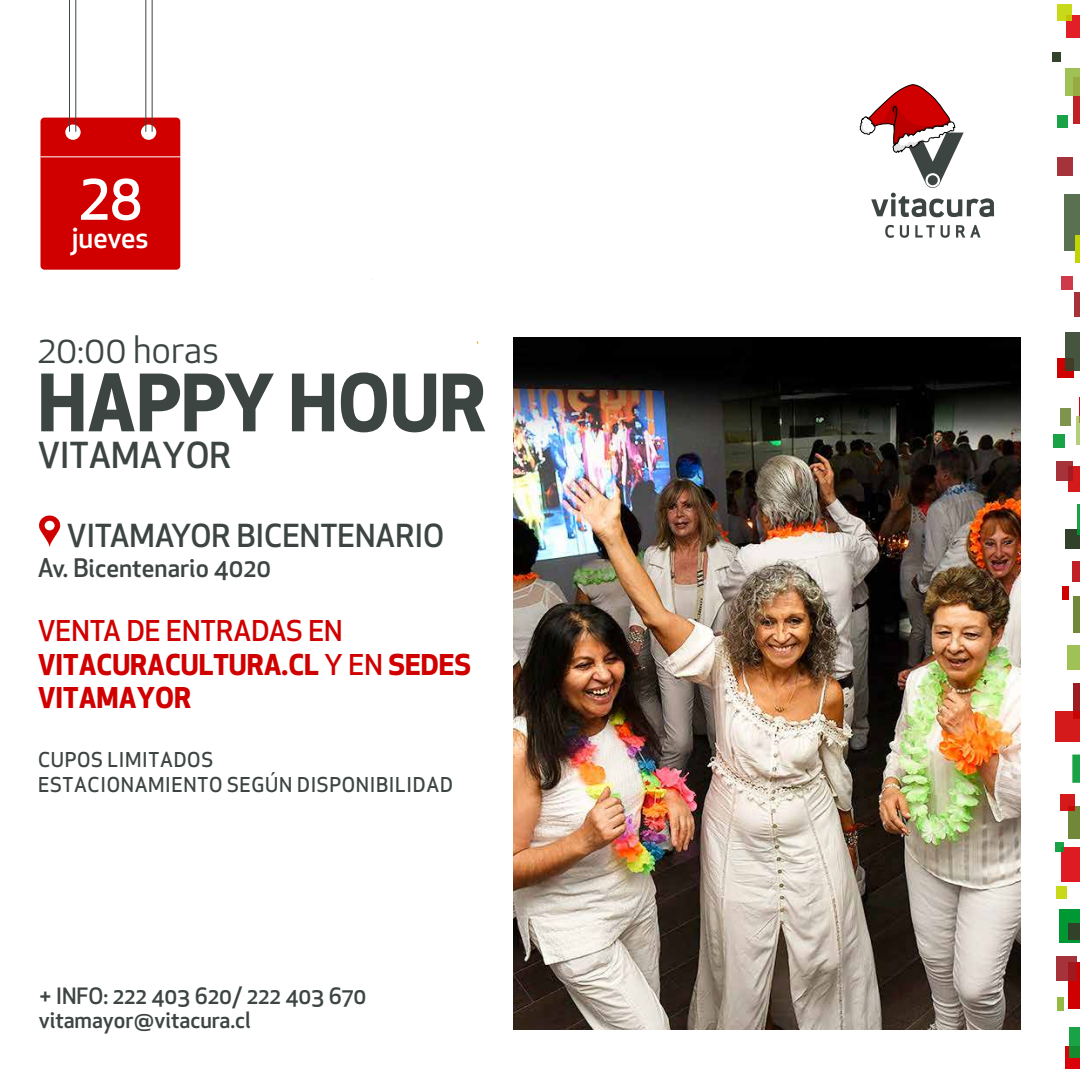
<style>
.page{position:relative;width:1080px;height:1080px;background:#fff}
.page>*{position:absolute;margin:0;border:0;box-sizing:border-box;transform-origin:0 0}
.t1{font:700 77px "Apex New";color:#3d4543}
.t2{font:500 54.3px "Apex New";color:#fff}
.t3{font:37px "Apex New";color:#3d4543}
.t4{font:500 35px "Apex New";color:#3d4543}
.t5{font:500 31px "Apex New";color:#3d4543}
.t6{font:500 28.3px "Apex New";color:#fff}
.t7{font:700 28px/33.6px "Apex New";color:#d00000}
.t8{font:500 25px "Apex New";color:#3d4543}
.t9{font:500 22px/24px "Apex New";color:#3d4543}
.t10{font:500 20px/25px "Apex Sans";color:#3d4543}
.s1{font-weight:500}
</style>
<div class="page">
<svg style="left:885px;top:225px;width:9px;height:13px"></svg>
<svg style="left:900px;top:225px;width:9px;height:13px"></svg>
<svg style="left:915px;top:225px;width:20px;height:13px"></svg>
<svg style="left:941px;top:225px;width:9px;height:13px"></svg>
<svg style="left:956px;top:225px;width:25px;height:13px"></svg>
<svg style="left:860px;top:84px;width:134px;height:133px"></svg>
<div style="left:1053px;top:52px;width:8px;height:10px;background:#32422a"></div>
<div style="left:1072px;top:561px;width:8px;height:21px;background:#c12026"></div>
<div style="left:1068px;top:806px;width:12px;height:32px;background:#718839"></div>
<div style="left:1074px;top:78px;width:6px;height:46px;background:#c12026"></div>
<div style="left:1074px;top:292px;width:6px;height:25px;background:#a53339"></div>
<div style="left:1066px;top:15px;width:14px;height:22px;background:#e21f26"></div>
<svg style="left:1057px;top:4px;width:15px;height:17px"></svg>
<div style="left:1064px;top:194px;width:16px;height:56px;background:#5a7151"></div>
<hr style="left:1076px;top:236px;width:4px;height:27px;background:#c2d500">
<div style="left:1061px;top:276px;width:12px;height:14px;background:#cf3a4b"></div>
<div style="left:1057px;top:158px;width:16px;height:18px;background:#a53339"></div>
<div style="left:1057px;top:116px;width:10px;height:12px;background:#1aa247"></div>
<div style="left:1057px;top:358px;width:17px;height:20px;background:#d00000"></div>
<div style="left:1074px;top:683px;width:6px;height:35px;background:#9b1c23"></div>
<svg style="left:1065px;top:333px;width:15px;height:38px"></svg>
<div style="left:1053px;top:434px;width:11px;height:13px;background:#1aa247"></div>
<svg style="left:1056px;top:711px;width:24px;height:31px"></svg>
<div style="left:1069px;top:466px;width:11px;height:26px;background:#d41a1a"></div>
<svg style="left:1065px;top:68px;width:15px;height:28px"></svg>
<svg style="left:1057px;top:462px;width:16px;height:19px"></svg>
<svg style="left:1079px;top:397px;width:1px;height:19px"></svg>
<div style="left:1060px;top:408px;width:10px;height:17px;background:#7f944d"></div>
<div style="left:1069px;top:962px;width:11px;height:47px;background:#d00000"></div>
<div style="left:1059px;top:909px;width:21px;height:34px;background:#009833"></div>
<div style="left:1065px;top:1046px;width:15px;height:23px;background:#db010b"></div>
<div style="left:1061px;top:847px;width:19px;height:35px;background:#de1a23"></div>
<div style="left:1072px;top:755px;width:8px;height:28px;background:#1aa247"></div>
<div style="left:1056px;top:887px;width:11px;height:12px;background:#c8d91a"></div>
<div style="left:1062px;top:587px;width:7px;height:13px;background:#d00000"></div>
<div style="left:1065px;top:529px;width:15px;height:19px;background:#32422a"></div>
<div style="left:1067px;top:645px;width:13px;height:24px;background:#9fc156"></div>
<hr style="left:1078px;top:505px;width:2px;height:30px;background:#009833">
<div style="left:1073px;top:596px;width:7px;height:37px;background:#718839"></div>
<div style="left:1068px;top:923px;width:12px;height:17px;background:#32422a"></div>
<hr style="left:1077px;top:416px;width:3px;height:29px;background:#95ba43">
<svg style="left:1056px;top:956px;width:21px;height:25px"></svg>
<svg style="left:1056px;top:843px;width:8px;height:9px"></svg>
<svg style="left:1060px;top:794px;width:15px;height:17px"></svg>
<div style="left:1058px;top:998px;width:6px;height:13px;background:#95ba43"></div>
<svg style="left:1069px;top:1028px;width:11px;height:30px"></svg>
<div style="left:40px;top:118px;width:140px;height:152px;background:#d00000;border-radius:4px"></div>
<hr style="left:40px;top:156px;width:141px;height:1px;background:#fff">
<div style="left:65px;top:125px;width:16px;height:15px;background:#fff;border-radius:50%"></div>
<div style="left:141px;top:125px;width:15px;height:15px;background:#fff;border-radius:50%"></div>
<hr style="left:69px;top:0;width:1px;height:132px;background:#3d4543">
<hr style="left:76px;top:0;width:1px;height:132px;background:#3d4543">
<hr style="left:146px;top:0;width:1px;height:132px;background:#3d4543">
<hr style="left:152px;top:0;width:1px;height:132px;background:#3d4543">
<svg style="left:39px;top:516px;width:21px;height:32px"></svg>
<img style="left:513px;top:338px;width:508px;height:691px">
<h2 class="t2" style="left:79px;top:164px;width:65px">28</h2>
<p class="t6" style="left:72px;top:219px;width:79px">jueves</p>
<h3 class="t3" style="left:38px;top:326px;width:183px">20:00 horas</h3>
<h1 class="t1" style="left:38px;top:347px;width:450px">HAPPY HOUR</h1>
<p class="t4" style="left:38px;top:432px;width:195px">VITAMAYOR</p>
<p class="t5" style="left:67px;top:515px;width:379px">VITAMAYOR BICENTENARIO</p>
<p class="t8" style="left:38px;top:551px;width:235px">Av. Bicentenario 4020</p>
<p class="t7" style="left:38px;top:613px;width:435px"><span class="s1">VENTA DE ENTRADAS EN<br></span>VITACURACULTURA.CL <span class="s1">Y EN</span> SEDES<br>VITAMAYOR</p>
<p class="t10" style="left:38px;top:744px;width:417px">CUPOS LIMITADOS<br>ESTACIONAMIENTO SEGÚN DISPONIBILIDAD</p>
<p class="t9" style="left:39px;top:984px;width:329px">+ INFO: 222 403 620/ 222 403 670 vitamayor@vitacura.cl</p>
</div>
